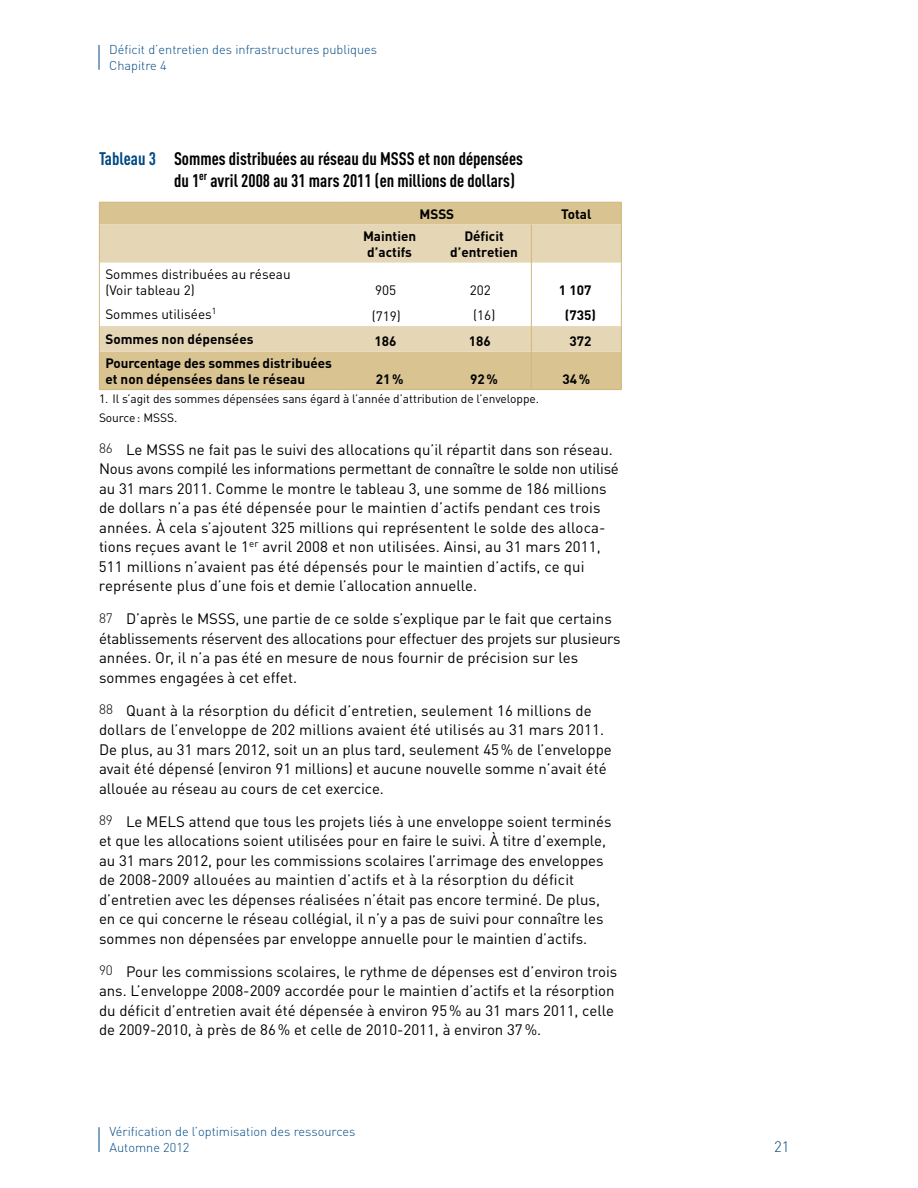
<style>
.page{position:relative;width:918px;height:1188px;background:#fff}
.page>*{position:absolute;margin:0;border:0;box-sizing:border-box;transform-origin:0 0}
.t1{font:700 condensed 18px/21.6px "DIN Offc";color:#000}
.t2{font:15px/19.5px "DIN Offc";color:#000}
.t3{font:300 15px "DIN Offc";color:#004983}
.t4{font:700 13.5px/15.8px "DIN Offc";color:#000;text-align:center}
.t5{font:13.5px/15.8px "DIN Offc";color:#000}
.t6{font:300 12.75px/15.8px "DIN Offc";color:#004983}
.t7{font:12px/18.9px "DIN Offc";letter-spacing:-.005em;color:#000}
.s1{color:#004983}
.s2{font-weight:300;font-size:13.5px}
</style>
<div class="page">
<svg style="left:99px;top:1127px;width:1px;height:25px"></svg>
<svg style="left:99px;top:45px;width:1px;height:25px"></svg>
<div style="left:100px;top:203px;width:521px;height:186px;background:#d8c391"></div>
<svg style="left:100px;top:225px;width:521px;height:127px"></svg>
<hr style="left:99px;top:202px;width:243px;height:1px;background:#cfb67b">
<svg style="left:99px;top:203px;width:1px;height:22px"></svg>
<hr style="left:99px;top:225px;width:1px;height:38px;background:#cfb67b">
<hr style="left:342px;top:202px;width:95px;height:1px;background:#cfb67b">
<hr style="left:437px;top:202px;width:94px;height:1px;background:#cfb67b">
<hr style="left:531px;top:202px;width:91px;height:1px;background:#cfb67b">
<svg style="left:621px;top:203px;width:1px;height:22px"></svg>
<hr style="left:621px;top:225px;width:1px;height:38px;background:#cfb67b">
<hr style="left:99px;top:263px;width:1px;height:38px;background:#cfb67b">
<hr style="left:621px;top:263px;width:1px;height:38px;background:#cfb67b">
<svg style="left:99px;top:301px;width:1px;height:51px"></svg>
<svg style="left:621px;top:301px;width:1px;height:51px"></svg>
<hr style="left:99px;top:352px;width:1px;height:37px;background:#cfb67b">
<hr style="left:621px;top:352px;width:1px;height:37px;background:#cfb67b">
<hr style="left:99px;top:389px;width:243px;height:1px;background:#cfb67b">
<hr style="left:342px;top:389px;width:95px;height:1px;background:#cfb67b">
<hr style="left:437px;top:389px;width:94px;height:1px;background:#cfb67b">
<hr style="left:531px;top:389px;width:91px;height:1px;background:#cfb67b">
<hr style="left:531px;top:225px;width:1px;height:38px;background:#cfb67b">
<hr style="left:531px;top:263px;width:1px;height:38px;background:#cfb67b">
<svg style="left:531px;top:301px;width:1px;height:51px"></svg>
<hr style="left:531px;top:352px;width:1px;height:37px;background:#cfb67b">
<p class="t6" style="left:109px;top:41px;width:269px">Déficit d’entretien des infrastructures publiques<br>Chapitre 4</p>
<p class="t1" style="left:174px;top:148px;width:350px;text-indent:-75px"><span class="s1">Tableau 3</span> Sommes distribuées au réseau du MSSS et non dépensées du 1<sup>er</sup> avril 2008 au 31 mars 2011 (en millions de dollars)</p>
<p class="t4" style="left:420px;top:205px;width:36px">MSSS</p>
<p class="t4" style="left:561px;top:205px;width:32px">Total</p>
<p class="t4" style="left:363px;top:228px;width:55px">Maintien d’actifs</p>
<p class="t4" style="left:450px;top:228px;width:69px">Déficit d’entretien</p>
<p class="t5" style="left:105px;top:266px;width:187px">Sommes distribuées au réseau (Voir tableau 2)</p>
<p class="t5" style="left:375px;top:282px;width:23px">905</p>
<p class="t5" style="left:470px;top:282px;width:23px">202</p>
<p class="t4" style="left:559px;top:281px;width:34px">1 107</p>
<p class="t5" style="left:105px;top:306px;width:113px">Sommes utilisées<sup>1</sup></p>
<p class="t5" style="left:372px;top:308px;width:31px">(719)</p>
<p class="t5" style="left:473px;top:307px;width:24px">(16)</p>
<p class="t4" style="left:565px;top:307px;width:33px">(735)</p>
<p class="t4" style="left:105px;top:331px;width:150px">Sommes non dépensées</p>
<p class="t4" style="left:374px;top:332px;width:23px">186</p>
<p class="t4" style="left:469px;top:332px;width:23px">186</p>
<p class="t4" style="left:569px;top:332px;width:23px">372</p>
<p class="t4" style="left:105px;top:354px;width:228px;text-align:left">Pourcentage des sommes distribuées et non dépensées dans le réseau</p>
<p class="t4" style="left:376px;top:370px;width:29px">21%</p>
<p class="t4" style="left:470px;top:370px;width:29px">92%</p>
<p class="t4" style="left:562px;top:370px;width:29px">34%</p>
<p class="t7" style="left:99px;top:389px;width:442px">1. Il s’agit des sommes dépensées sans égard à l’année d’attribution de l’enveloppe.<br>Source: MSSS.</p>
<p class="t2" style="left:99px;top:439px;width:521px"><span class="s2">86</span> Le MSSS ne fait pas le suivi des allocations qu’il répartit dans son réseau.<br>Nous avons compilé les informations permettant de connaître le solde non utilisé au 31 mars 2011. Comme le montre le tableau 3, une somme de 186 millions de dollars n’a pas été dépensée pour le maintien d’actifs pendant ces trois années. À cela s’ajoutent 325 millions qui représentent le solde des alloca&shy;tions reçues avant le 1<sup>er</sup> avril 2008 et non utilisées. Ainsi, au 31 mars 2011, 511 millions n’avaient pas été dépensés pour le maintien d’actifs, ce qui représente plus d’une fois et demie l’allocation annuelle.</p>
<p class="t2" style="left:99px;top:609px;width:523px"><span class="s2">87</span> D’après le MSSS, une partie de ce solde s’explique par le fait que certains établissements réservent des allocations pour effectuer des projets sur plusieurs années. Or, il n’a pas été en mesure de nous fournir de précision sur les sommes engagées à cet effet.</p>
<p class="t2" style="left:99px;top:700px;width:514px"><span class="s2">88</span> Quant à la résorption du déficit d’entretien, seulement 16 millions de dollars de l’enveloppe de 202 millions avaient été utilisés au 31 mars 2011.<br>De plus, au 31 mars 2012, soit un an plus tard, seulement 45% de l’enveloppe avait été dépensé (environ 91 millions) et aucune nouvelle somme n’avait été allouée au réseau au cours de cet exercice.</p>
<p class="t2" style="left:99px;top:811px;width:514px"><span class="s2">89</span> Le MELS attend que tous les projets liés à une enveloppe soient terminés et que les allocations soient utilisées pour en faire le suivi. À titre d’exemple, au 31 mars 2012, pour les commissions scolaires l’arrimage des enveloppes de 2008-2009 allouées au maintien d’actifs et à la résorption du déficit d’entretien avec les dépenses réalisées n’était pas encore terminé. De plus, en ce qui concerne le réseau collégial, il n’y a pas de suivi pour connaître les sommes non dépensées par enveloppe annuelle pour le maintien d’actifs.</p>
<p class="t2" style="left:99px;top:961px;width:520px"><span class="s2">90</span> Pour les commissions scolaires, le rythme de dépenses est d’environ trois ans. L’enveloppe 2008-2009 accordée pour le maintien d’actifs et la résorption du déficit d’entretien avait été dépensée à environ 95% au 31 mars 2011, celle de 2009-2010, à près de 86% et celle de 2010-2011, à environ 37%.</p>
<p class="t6" style="left:110px;top:1124px;width:248px">Vérification de l’optimisation des ressources<br>Automne 2012</p>
<p class="t3" style="left:774px;top:1137px;width:17px">21</p>
</div>
